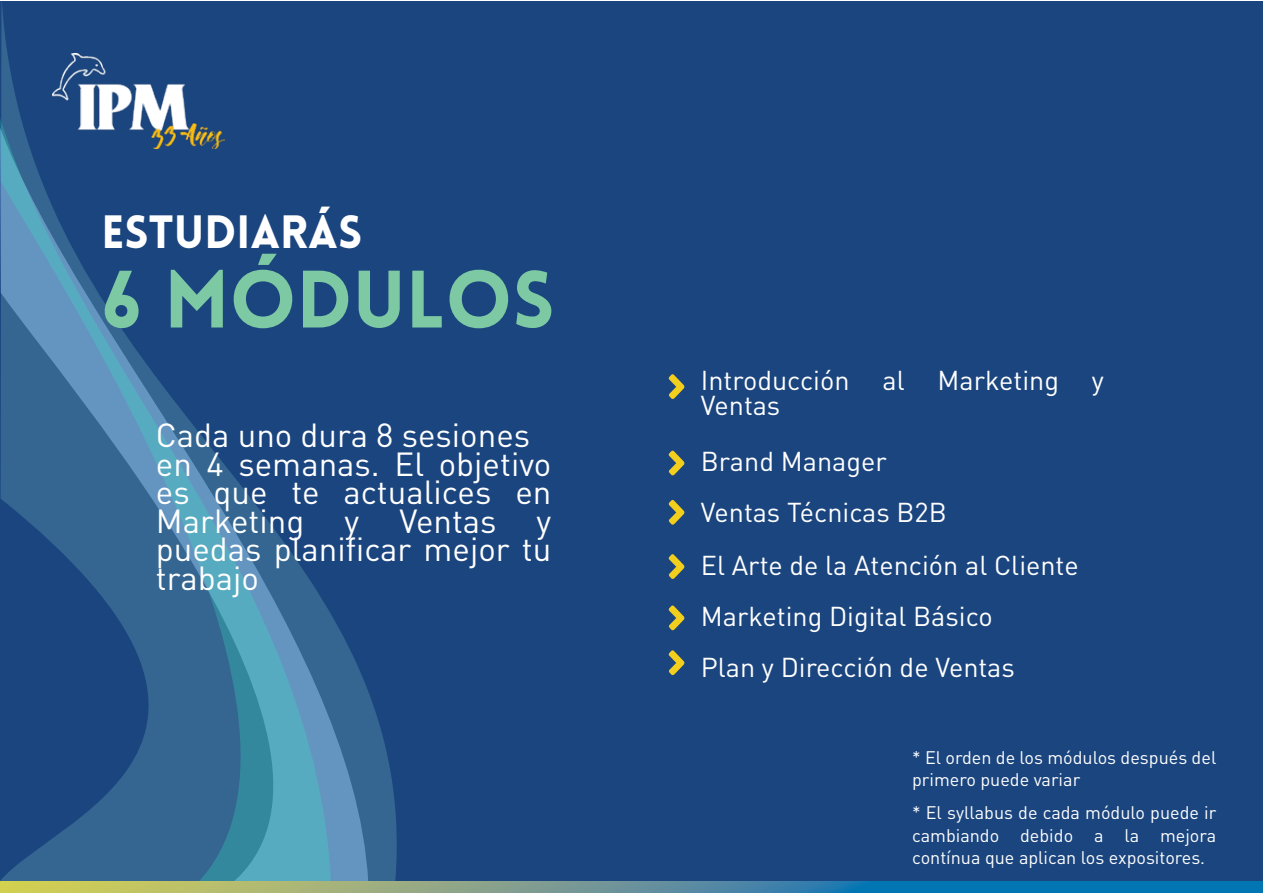
<style>
.page{position:relative;width:1263px;height:893px;background:#fff}
.page>*{position:absolute;margin:0;border:0;box-sizing:border-box;transform-origin:0 0}
.t1{font:900 79.5px "Lovelo";color:#7dc9a3}
.t2{font:900 45.75px "Lovelo";color:#fff}
.t3{font:33px/28.5px "DIN Pro";color:#fff}
.t4{font:27px/51.3px "DIN Pro";color:#fff}
.t5{font:18px/22.5px "DIN Pro";color:#fff}
</style>
<div class="page">
<div style="left:0;top:2px;width:1263px;height:891px;background:#1b457f"></div>
<svg style="left:0;top:0;width:397px;height:881px"></svg>
<svg style="left:0;top:128px;width:368px;height:753px"></svg>
<svg style="left:0;top:881px;width:1263px;height:12px;background:#5f9792"></svg>
<svg style="left:668px;top:374px;width:17px;height:25px"></svg>
<svg style="left:668px;top:450px;width:17px;height:26px"></svg>
<svg style="left:668px;top:554px;width:17px;height:25px"></svg>
<svg style="left:668px;top:499px;width:17px;height:26px"></svg>
<svg style="left:668px;top:605px;width:17px;height:26px"></svg>
<svg style="left:668px;top:650px;width:17px;height:26px"></svg>
<h2 class="t2" style="left:101px;top:203px;width:262px">ESTUDIARÁS</h2>
<h1 class="t1" style="left:101px;top:250px;width:454px">6 MÓDULOS</h1>
<h3 class="t3" style="left:156px;top:420px;width:397px">Cada uno dura 8 sesiones en 4 semanas. El objetivo es que te actualices en<br>Marketing y Ventas y puedas planificar mejor tu trabajo</h3>
<h3 class="t4" style="left:701px;top:366px;width:405px;line-height:25.5px">Introducción al Marketing y<br>Ventas</h3>
<h3 class="t4" style="left:701px;top:434px;width:379px">Brand Manager<br>Ventas Técnicas B2B<br>El Arte de la Atención al Cliente<br>Marketing Digital Básico<br>Plan y Dirección de Ventas</h3>
<p class="t5" style="left:912px;top:745px;width:306px">* El orden de los módulos después del primero puede variar</p>
<p class="t5" style="left:912px;top:800px;width:306px;text-align:justify">* El syllabus de cada módulo puede ir cambiando debido a la mejora contínua que aplican los expositores.</p>
</div>
